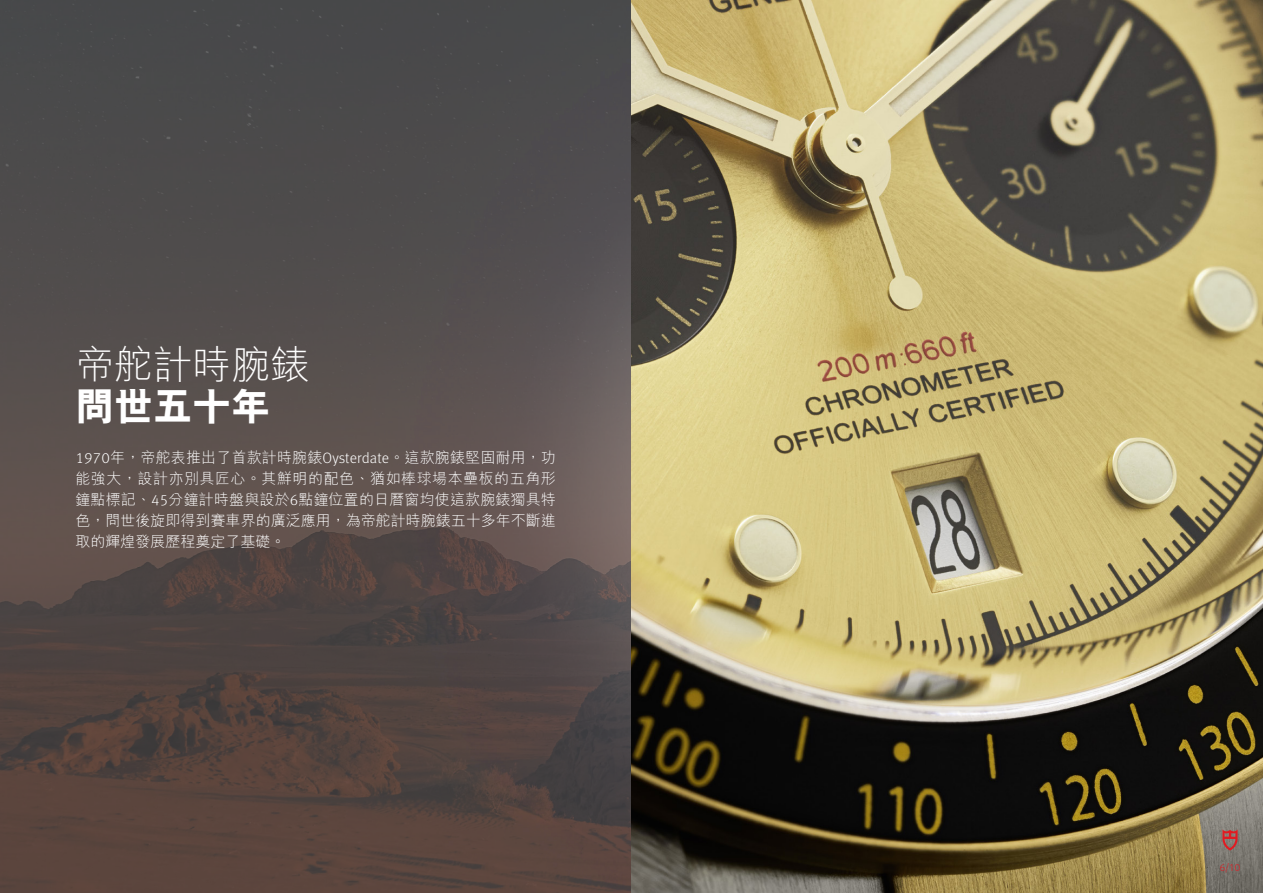
<style>
.page{position:relative;width:1263px;height:893px;background:#fff}
.page>*{position:absolute;margin:0;border:0;box-sizing:border-box;transform-origin:0 0}
._2017_Titre{font:300 39px "M Hei HK";color:#fff}
._2017_Titre-2{font:800 39px "M Hei HK";color:#fff}
._2017_Titre-3{font:300 15px/21px "M Hei HK";color:#fff;text-align:justify}
.t1{font:300 10.5px "Meta Pro";color:#e21a21}
.s1{font-family:"Meta Pro"}
</style>
<div class="page">
<svg style="left:0;top:0;width:631px;height:893px;background:#544b48"></svg>
<img style="left:631px;top:0;width:632px;height:893px">
<svg style="left:1222px;top:829px;width:15px;height:21px"></svg>
<p class="_2017_Titre" style="left:75px;top:337px;width:236px">帝舵計時腕錶</p>
<p class="_2017_Titre-2" style="left:75px;top:380px;width:197px">問世五十年</p>
<p class="_2017_Titre-3" style="left:75px;top:446px;width:482px"><span class="s1">1970</span>年，帝舵表推出了首款計時腕錶<span class="s1">Oysterdate</span>。這款腕錶堅固耐用，功能強大，設計亦別具匠心。其鮮明的配色、猶如棒球場本壘板的五角形鐘點標記、<span class="s1">45</span>分鐘計時盤與設於<span class="s1">6</span>點鐘位置的日曆窗均使這款腕錶獨具特色，問世後旋即得到賽車界的廣泛應用，為帝舵計時腕錶五十多年不斷進取的輝煌發展歷程奠定了基礎。</p>
<p class="t1" style="left:1220px;top:860px;width:22px">6/10</p>
</div>
